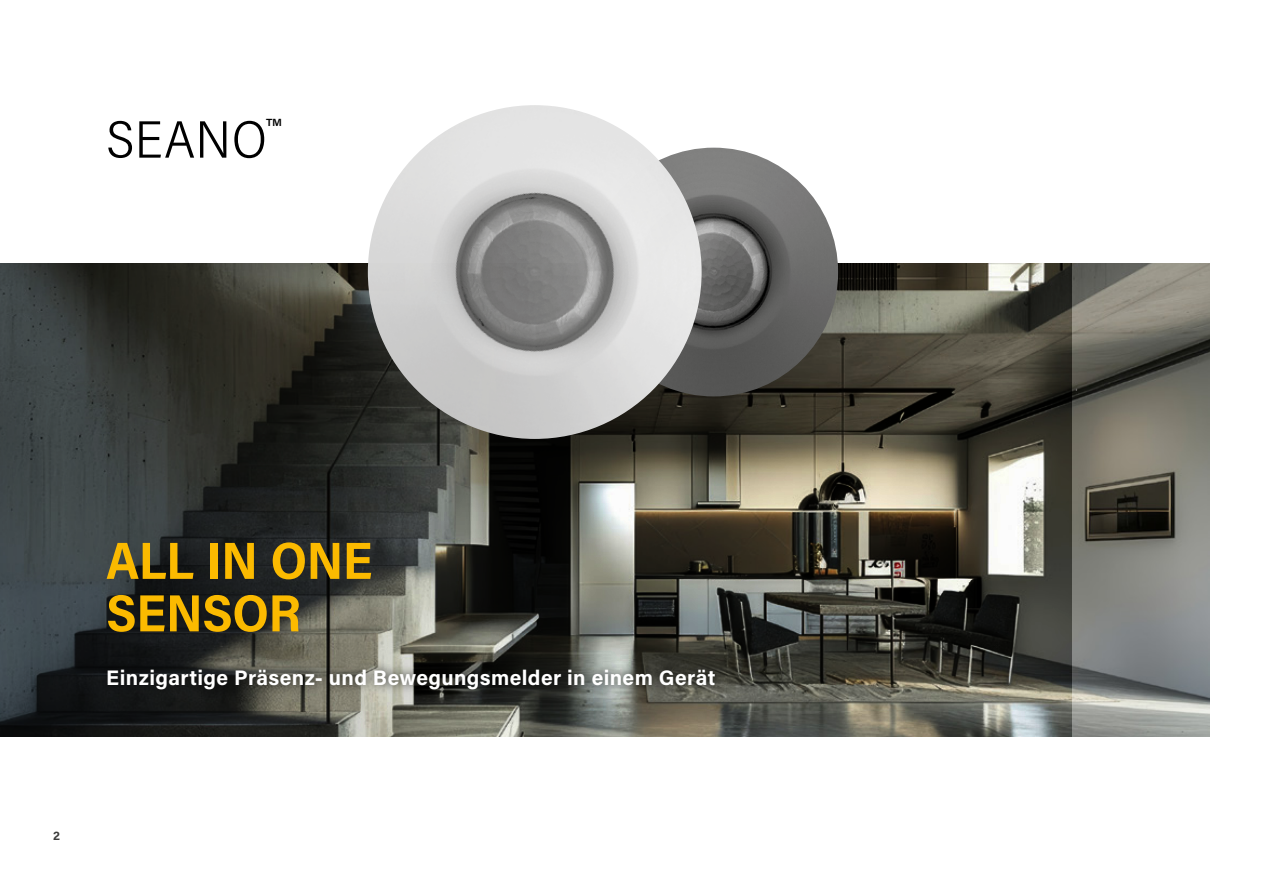
<style>
.page{position:relative;width:1263px;height:893px;background:#fff}
.page>*{position:absolute;margin:0;border:0;box-sizing:border-box;transform-origin:0 0}
.t1{font:700 52.5px/52.5px "Acumin Pro Semi Cond";letter-spacing:-.005em;color:#fbba00}
.t2{font:300 52.5px "Acumin Pro Semi Cond";letter-spacing:.015em;color:#000}
.t3{font:700 21px "Acumin Pro";letter-spacing:.02em;color:#fff}
.t4{font:700 12px "Acumin Pro";color:#3c3c3b}
</style>
<div class="page">
<img style="left:1071px;top:263px;width:139px;height:474px">
<svg style="left:0;top:263px;width:1071px;height:474px"></svg>
<img style="left:589px;top:148px;width:249px;height:248px;border-radius:124px">
<img style="left:368px;top:105px;width:334px;height:334px;border-radius:167px">
<div style="left:98px;top:660px;width:626px;height:39px;background:#000;opacity:.75"></div>
<h1 class="t2" style="left:106px;top:103px;width:176px">SEANO<sup>™</sup></h1>
<h1 class="t1" style="left:106px;top:532px;width:268px">ALL IN ONE<br>SENSOR</h1>
<p class="t3" style="left:106px;top:662px;width:611px">Einzigartige Präsenz- und Bewegungsmelder in einem Gerät</p>
<p class="t4" style="left:53px;top:827px;width:8px">2</p>
</div>
